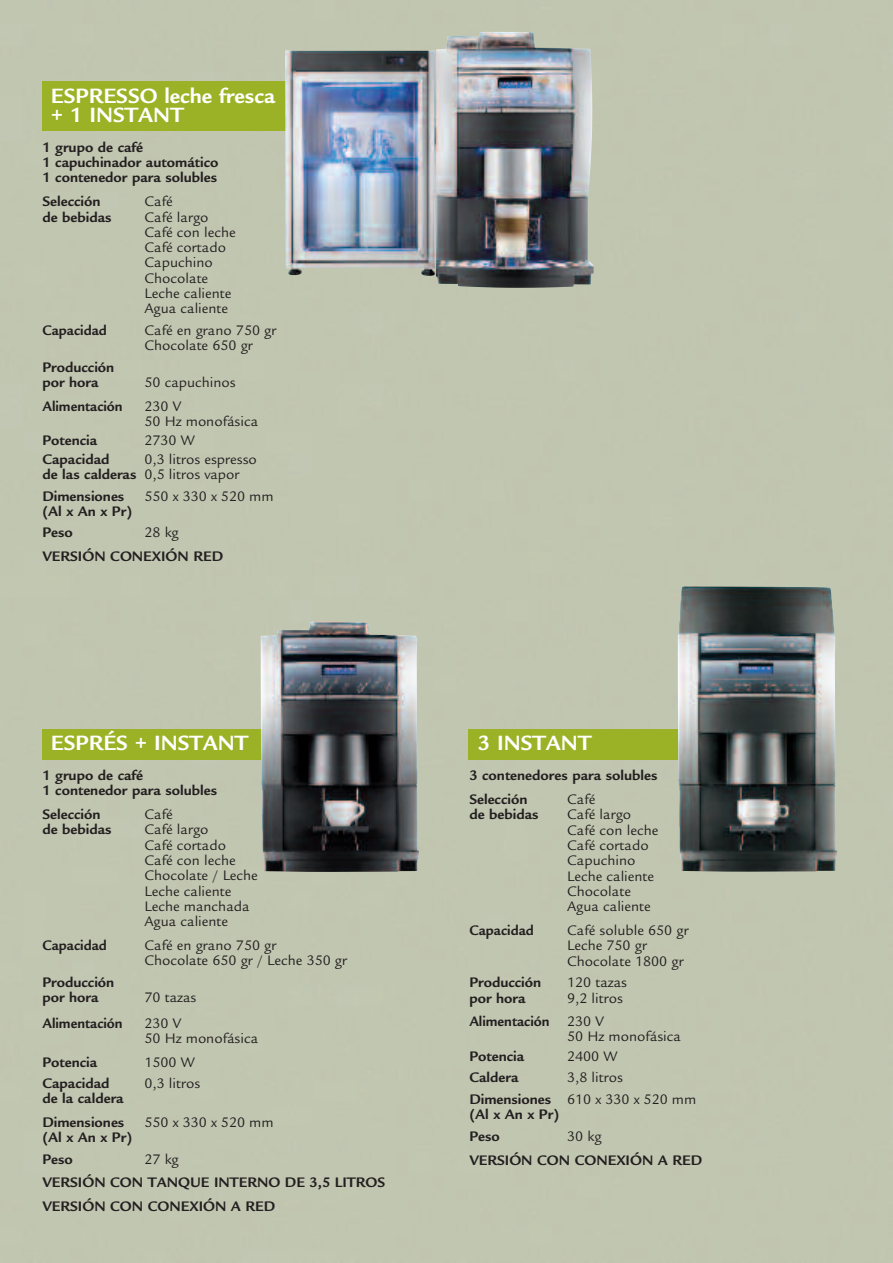
<style>
.page{position:relative;width:893px;height:1263px;background:#c1c6b0}
.page>*{position:absolute;margin:0;border:0;box-sizing:border-box;transform-origin:0 0}
.t1{font:700 22.5px/19.5px "Legacy Sans Std";color:#fff}
.t2{font:15px/15.3px "Legacy Sans Std";color:#231f20}
.t3{font:700 15px/15.3px "Legacy Sans Std";color:#231f20}
.t4{font:700 15px "Legacy Sans Std";color:#231f20;scale:.96 1}
.s1{font-weight:700}
</style>
<div class="page">
<div style="left:43px;top:729px;width:336px;height:30px;background:#9cb226"></div>
<div style="left:43px;top:82px;width:354px;height:49px;background:#9cb226"></div>
<div style="left:469px;top:729px;width:354px;height:30px;background:#9cb226"></div>
<img style="left:260px;top:621px;width:159px;height:251px">
<img style="left:678px;top:586px;width:159px;height:286px">
<img style="left:285px;top:32px;width:309px;height:256px">
<h1 class="t1" style="left:51px;top:88px;width:226px">ESPRESSO leche fresca + 1 INSTANT</h1>
<p class="t3" style="left:42px;top:141px;width:178px">1 grupo de café<br>1 capuchinador automático<br>1 contenedor para solubles</p>
<p class="t3" style="left:42px;top:195px;width:60px">Selección</p>
<p class="t2" style="left:144px;top:195px;width:30px">Café</p>
<p class="t3" style="left:42px;top:211px;width:71px">de bebidas</p>
<p class="t2" style="left:144px;top:211px;width:93px">Café largo<br>Café con leche<br>Café cortado<br>Capuchino<br>Chocolate<br>Leche caliente<br>Agua caliente</p>
<p class="t4" style="left:42px;top:325px;width:69px">Capacidad</p>
<p class="t2" style="left:144px;top:324px;width:134px">Café en grano 750 gr<br>Chocolate 650 gr</p>
<p class="t3" style="left:42px;top:361px;width:73px">Producción por hora</p>
<p class="t2" style="left:144px;top:376px;width:93px">50 capuchinos</p>
<p class="t4" style="left:42px;top:400px;width:85px">Alimentación</p>
<p class="t2" style="left:144px;top:400px;width:115px">230 V<br>50 Hz monofásica</p>
<p class="t3" style="left:42px;top:434px;width:57px">Potencia</p>
<p class="t2" style="left:144px;top:434px;width:52px">2730 W</p>
<p class="t3" style="left:42px;top:453px;width:69px">Capacidad</p>
<p class="t2" style="left:42px;top:454px;width:216px;text-indent:102px">0,3 litros espresso <span class="s1">de las calderas</span> 0,5 litros vapor</p>
<p class="t3" style="left:42px;top:490px;width:83px">Dimensiones</p>
<p class="t2" style="left:144px;top:490px;width:131px">550 x 330 x 520 mm</p>
<p class="t3" style="left:42px;top:502px;width:91px;line-height:21.5px">(Al x An x Pr)<br>Peso</p>
<p class="t2" style="left:144px;top:526px;width:36px">28 kg</p>
<p class="t3" style="left:42px;top:550px;width:182px">VERSIÓN CONEXIÓN RED</p>
<h1 class="t1" style="left:51px;top:735px;width:199px">ESPRÉS + INSTANT</h1>
<p class="t3" style="left:42px;top:769px;width:176px">1 grupo de café<br>1 contenedor para solubles</p>
<p class="t3" style="left:42px;top:808px;width:60px">Selección</p>
<p class="t2" style="left:144px;top:808px;width:30px">Café</p>
<p class="t3" style="left:42px;top:823px;width:71px">de bebidas</p>
<p class="t2" style="left:144px;top:823px;width:115px">Café largo<br>Café cortado<br>Café con leche<br>Chocolate / Leche<br>Leche caliente<br>Leche manchada<br>Agua caliente</p>
<p class="t4" style="left:42px;top:939px;width:69px">Capacidad</p>
<p class="t2" style="left:144px;top:939px;width:204px">Café en grano 750 gr<br>Chocolate 650 gr / Leche 350 gr</p>
<p class="t3" style="left:42px;top:976px;width:73px">Producción por hora</p>
<p class="t2" style="left:144px;top:991px;width:53px">70 tazas</p>
<p class="t4" style="left:42px;top:1017px;width:85px">Alimentación</p>
<p class="t2" style="left:144px;top:1017px;width:115px">230 V<br>50 Hz monofásica</p>
<p class="t3" style="left:42px;top:1055px;width:57px">Potencia</p>
<p class="t2" style="left:144px;top:1055px;width:52px">1500 W</p>
<p class="t3" style="left:42px;top:1077px;width:69px">Capacidad</p>
<p class="t2" style="left:144px;top:1077px;width:57px">0,3 litros</p>
<p class="t3" style="left:42px;top:1088px;width:83px;line-height:23.9px">de la caldera<br>Dimensiones</p>
<p class="t2" style="left:144px;top:1116px;width:131px">550 x 330 x 520 mm</p>
<p class="t3" style="left:42px;top:1128px;width:91px;line-height:21.8px">(Al x An x Pr)<br>Peso</p>
<p class="t2" style="left:144px;top:1153px;width:36px">27 kg</p>
<p class="t3" style="left:42px;top:1172px;width:344px;line-height:23.5px">VERSIÓN CON TANQUE INTERNO DE 3,5 LITROS<br>VERSIÓN CON CONEXIÓN A RED</p>
<h1 class="t1" style="left:478px;top:735px;width:115px">3 INSTANT</h1>
<p class="t3" style="left:469px;top:765px;width:190px;line-height:23.9px">3 contenedores para solubles<br>Selección</p>
<p class="t2" style="left:567px;top:793px;width:30px">Café</p>
<p class="t3" style="left:469px;top:808px;width:71px">de bebidas</p>
<p class="t2" style="left:567px;top:808px;width:93px">Café largo<br>Café con leche<br>Café cortado<br>Capuchino<br>Leche caliente<br>Chocolate<br>Agua caliente</p>
<p class="t4" style="left:469px;top:925px;width:69px">Capacidad</p>
<p class="t2" style="left:567px;top:924px;width:123px">Café soluble 650 gr<br>Leche 750 gr<br>Chocolate 1800 gr</p>
<p class="t3" style="left:469px;top:976px;width:73px">Producción</p>
<p class="t2" style="left:567px;top:976px;width:61px">120 tazas</p>
<p class="t3" style="left:469px;top:992px;width:58px">por hora</p>
<p class="t2" style="left:469px;top:988px;width:155px;line-height:23.5px;text-indent:98px">9,2 litros<br><span class="s1">Alimentación</span> 230 V</p>
<p class="t2" style="left:567px;top:1030px;width:115px">50 Hz monofásica</p>
<p class="t3" style="left:469px;top:1050px;width:57px">Potencia</p>
<p class="t2" style="left:567px;top:1050px;width:52px">2400 W</p>
<p class="t3" style="left:469px;top:1071px;width:51px">Caldera</p>
<p class="t2" style="left:469px;top:1068px;width:229px;line-height:21.8px;text-indent:98px">3,8 litros<br><span class="s1">Dimensiones</span> 610 x 330 x 520 mm</p>
<p class="t3" style="left:469px;top:1105px;width:91px;line-height:21.8px">(Al x An x Pr)<br>Peso</p>
<p class="t2" style="left:567px;top:1130px;width:36px">30 kg</p>
<p class="t3" style="left:469px;top:1154px;width:234px">VERSIÓN CON CONEXIÓN A RED</p>
</div>
